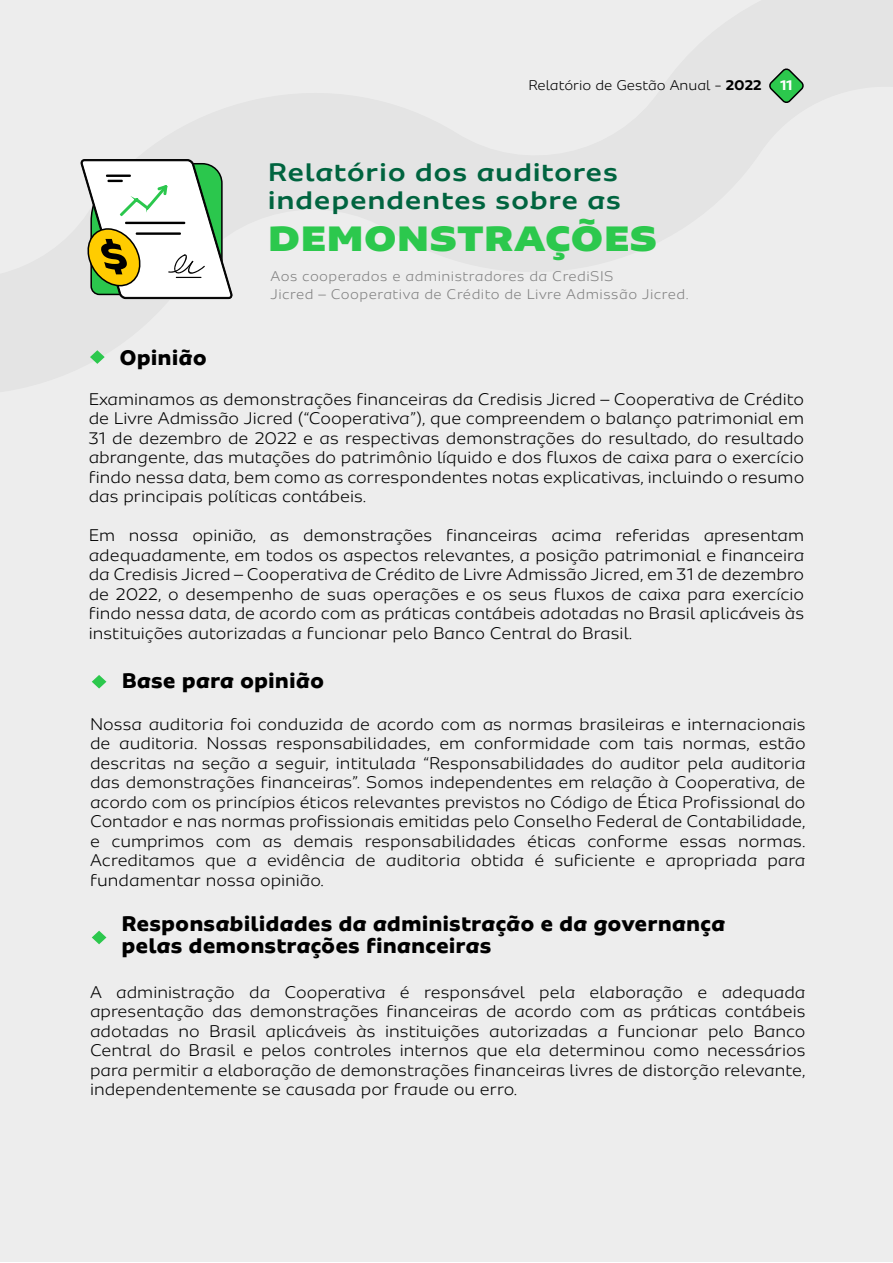
<style>
.page{position:relative;width:893px;height:1263px;background:#fff}
.page>*{position:absolute;margin:0;border:0;box-sizing:border-box;transform-origin:0 0}
.t1{font:900 37.5px "Sua";color:#2cc84d;scale:1.15 1}
.t2{font:500 27px/28.5px "Sua";letter-spacing:.02em;color:#00643f;scale:1.1 1}
.t3{font:800 22.5px/22.5px "Sua";color:#000}
.t4{font:300 18px/19.5px "Sua";color:#000;text-align:justify}
.t5{font:300 15px/18px "Sua";letter-spacing:.03em;color:#818181}
.t6{font:300 15px "Sua";color:#000}
.s1{font-weight:700}
.s2{font-weight:700;color:#fff}
</style>
<div class="page">
<div style="left:0;top:1px;width:893px;height:1261px;background:#ededed"></div>
<svg style="left:769px;top:68px;width:35px;height:35px"></svg>
<svg style="left:90px;top:350px;width:15px;height:14px"></svg>
<svg style="left:92px;top:675px;width:14px;height:13px"></svg>
<svg style="left:92px;top:931px;width:14px;height:13px"></svg>
<svg style="left:80px;top:159px;width:153px;height:141px;background:#ccd5bb"></svg>
<p class="t6" style="left:528px;top:77px;width:266px">Relatório de Gestão Anual - <span class="s1">2022</span> <span class="s2">11</span></p>
<p class="t3" style="left:120px;top:346px;width:89px">Opinião</p>
<h2 class="t2" style="left:268px;top:157px;width:323px">Relatório dos auditores independentes sobre as</h2>
<h1 class="t1" style="left:268px;top:216px;width:341px">DEMONSTRAÇÕES</h1>
<p class="t5" style="left:270px;top:266px;width:420px">Aos cooperados e administradores da CrediSIS<br>Jicred – Cooperativa de Crédito de Livre Admissão Jicred.</p>
<p class="t4" style="left:89px;top:389px;width:717px">Examinamos as demonstrações financeiras da Credisis Jicred – Cooperativa de Crédito de Livre Admissão Jicred (“Cooperativa”), que compreendem o balanço patrimonial em 31 de dezembro de 2022 e as respectivas demonstrações do resultado, do resultado abrangente, das mutações do patrimônio líquido e dos fluxos de caixa para o exercício findo nessa data, bem como as correspondentes notas explicativas, incluindo o resumo das principais políticas contábeis.</p>
<p class="t4" style="left:89px;top:525px;width:717px">Em nossa opinião, as demonstrações financeiras acima referidas apresentam adequadamente, em todos os aspectos relevantes, a posição patrimonial e financeira da Credisis Jicred – Cooperativa de Crédito de Livre Admissão Jicred, em 31 de dezembro de 2022, o desempenho de suas operações e os seus fluxos de caixa para exercício findo nessa data, de acordo com as práticas contábeis adotadas no Brasil aplicáveis às instituições autorizadas a funcionar pelo Banco Central do Brasil.</p>
<p class="t3" style="left:122px;top:669px;width:204px">Base para opinião</p>
<p class="t4" style="left:90px;top:714px;width:717px">Nossa auditoria foi conduzida de acordo com as normas brasileiras e internacionais de auditoria. Nossas responsabilidades, em conformidade com tais normas, estão descritas na seção a seguir, intitulada “Responsabilidades do auditor pela auditoria das demonstrações financeiras”. Somos independentes em relação à Cooperativa, de acordo com os princípios éticos relevantes previstos no Código de Ética Profissional do Contador e nas normas profissionais emitidas pelo Conselho Federal de Contabilidade, e cumprimos com as demais responsabilidades éticas conforme essas normas.<br>Acreditamos que a evidência de auditoria obtida é suficiente e apropriada para fundamentar nossa opinião.</p>
<p class="t3" style="left:122px;top:912px;width:605px">Responsabilidades da administração e da governança pelas demonstrações financeiras</p>
<p class="t4" style="left:90px;top:982px;width:717px">A administração da Cooperativa é responsável pela elaboração e adequada apresentação das demonstrações financeiras de acordo com as práticas contábeis adotadas no Brasil aplicáveis às instituições autorizadas a funcionar pelo Banco Central do Brasil e pelos controles internos que ela determinou como necessários para permitir a elaboração de demonstrações financeiras livres de distorção relevante, independentemente se causada por fraude ou erro.</p>
</div>
